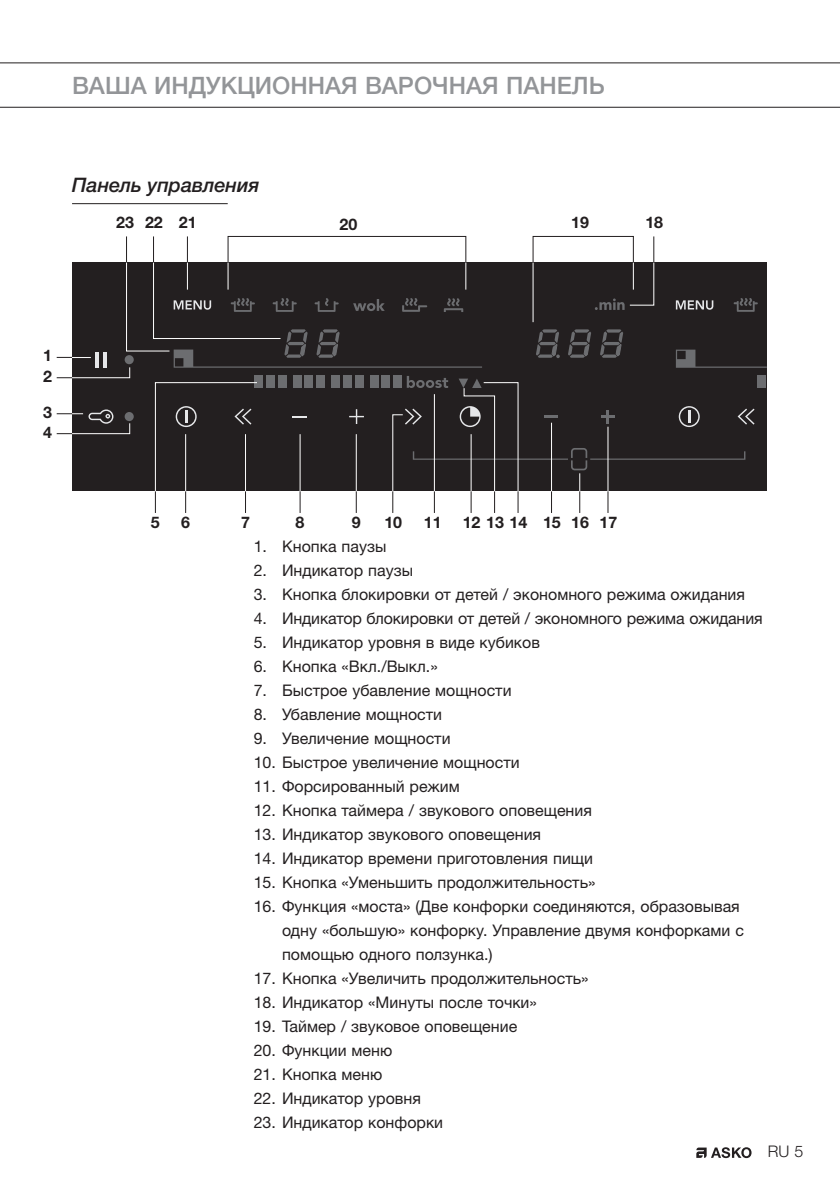
<style>
.page{position:relative;width:840px;height:1191px;background:#fff}
.page>*{position:absolute;margin:0;border:0;box-sizing:border-box;transform-origin:0 0}
.t1{font:500 24px "Helvetica Neue LTW1 G";color:#939598}
.t2{font:italic 500 20px "Helvetica Neue LTW1 G";color:#231f20}
.t3{font:16px/24px "Helvetica Neue LTW1 G";color:#231f20}
.t4{font:700 16px/21.6px "Helvetica Neue LTW1 G";color:#231f20}
.t5{font:300 16px "Helvetica Neue LTW1 G";color:#231f20}
</style>
<div class="page">
<hr style="left:0;top:62px;width:839px;height:1px;background:#231f20">
<hr style="left:0;top:107px;width:839px;height:1px;background:#231f20">
<svg style="left:696px;top:1147px;width:55px;height:11px"></svg>
<hr style="left:72px;top:203px;width:155px;height:1px;background:#231f20">
<svg style="left:57px;top:236px;width:709px;height:277px"></svg>
<h1 class="t1" style="left:72px;top:71px;width:534px">ВАША ИНДУКЦИОННАЯ ВАРОЧНАЯ ПАНЕЛЬ</h1>
<p class="t2" style="left:72px;top:173px;width:189px">Панель управления</p>
<p class="t4" style="left:116px;top:212px;width:82px">23 22 21</p>
<p class="t4" style="left:339px;top:213px;width:19px">20</p>
<p class="t4" style="left:571px;top:212px;width:19px">19</p>
<p class="t4" style="left:645px;top:212px;width:19px">18</p>
<p class="t4" style="left:43px;top:344px;width:10px">1<br>2</p>
<p class="t4" style="left:43px;top:401px;width:10px">3</p>
<p class="t4" style="left:43px;top:421px;width:10px">4</p>
<p class="t4" style="left:151px;top:512px;width:10px">5</p>
<p class="t4" style="left:181px;top:512px;width:10px">6</p>
<p class="t4" style="left:241px;top:512px;width:10px">7</p>
<p class="t4" style="left:295px;top:512px;width:10px">8</p>
<p class="t4" style="left:351px;top:512px;width:10px">9</p>
<p class="t4" style="left:384px;top:512px;width:19px">10</p>
<p class="t4" style="left:423px;top:512px;width:19px">11</p>
<p class="t4" style="left:462px;top:512px;width:156px">12 13 14 15 16 17</p>
<p class="t3" style="left:253px;top:534px;width:134px">1. Кнопка паузы</p>
<p class="t3" style="left:253px;top:558px;width:161px">2. Индикатор паузы</p>
<p class="t3" style="left:253px;top:582px;width:492px">3. Кнопка блокировки от детей / экономного режима ожидания</p>
<p class="t3" style="left:253px;top:606px;width:510px">4. Индикатор блокировки от детей / экономного режима ожидания</p>
<p class="t3" style="left:253px;top:630px;width:287px">5. Индикатор уровня в виде кубиков</p>
<p class="t3" style="left:253px;top:654px;width:185px">6. Кнопка «Вкл./Выкл.»</p>
<p class="t3" style="left:253px;top:678px;width:259px">7. Быстрое убавление мощности</p>
<p class="t3" style="left:253px;top:702px;width:190px">8. Убавление мощности</p>
<p class="t3" style="left:253px;top:726px;width:198px">9. Увеличение мощности</p>
<p class="t3" style="left:253px;top:750px;width:267px">10. Быстрое увеличение мощности</p>
<p class="t3" style="left:253px;top:774px;width:207px">11. Форсированный режим</p>
<p class="t3" style="left:253px;top:798px;width:339px">12. Кнопка таймера / звукового оповещения</p>
<p class="t3" style="left:253px;top:822px;width:289px">13. Индикатор звукового оповещения</p>
<p class="t3" style="left:253px;top:846px;width:340px">14. Индикатор времени приготовления пищи</p>
<p class="t3" style="left:253px;top:870px;width:343px">15. Кнопка «Уменьшить продолжительность»</p>
<p class="t3" style="left:282px;top:894px;width:463px;text-indent:-28px">16. Функция «моста» (Две конфорки соединяются, образовывая одну «большую» конфорку. Управление двумя конфорками с помощью одного ползунка.)</p>
<p class="t3" style="left:253px;top:966px;width:336px">17. Кнопка «Увеличить продолжительность»</p>
<p class="t3" style="left:253px;top:990px;width:284px">18. Индикатор «Минуты после точки»</p>
<p class="t3" style="left:253px;top:1014px;width:265px">19. Таймер / звуковое оповещение</p>
<p class="t3" style="left:253px;top:1038px;width:140px">20. Функции меню</p>
<p class="t3" style="left:253px;top:1062px;width:130px">21. Кнопка меню</p>
<p class="t3" style="left:253px;top:1086px;width:169px">22. Индикатор уровня</p>
<p class="t3" style="left:253px;top:1110px;width:191px">23. Индикатор конфорки</p>
<p class="t5" style="left:767px;top:1141px;width:37px">RU 5</p>
</div>
